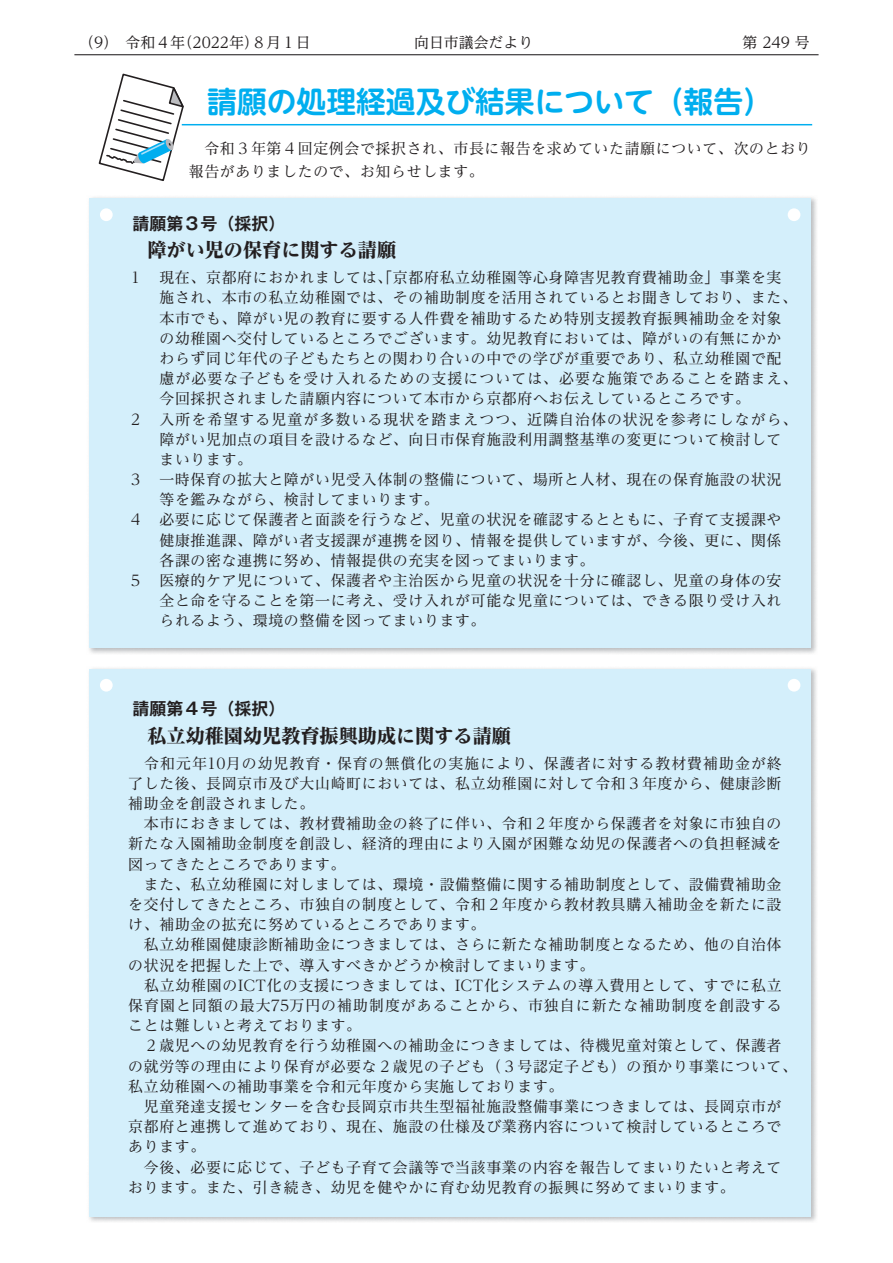
<style>
.page{position:relative;width:893px;height:1263px;background:#fff}
.page>*{position:absolute;margin:0;border:0;box-sizing:border-box;transform-origin:0 0}
.t1{font:700 29.7px "UD Shin M Go Pr 6 N De";color:#00aeef}
.t2{font:800 19.2px "Reim Pr 6";color:#231f20}
.t3{font:700 16.95px "Gothic MB101 Pr 6 N De";color:#231f20}
.t4{font:14.85px/20.2px "Reim Pr 6";letter-spacing:.045em;color:#231f20}
.t5{font:14.85px "Reim Pr 6";letter-spacing:.075em;color:#231f20}
.t6{font:14.85px "UD Reimin Pr 6";color:#231f20}
</style>
<div class="page">
<img style="left:89px;top:668px;width:728px;height:554px">
<div style="left:89px;top:669px;width:722px;height:547px;background:#d4effb"></div>
<div style="left:100px;top:679px;width:13px;height:13px;background:#fff;border-radius:50%"></div>
<div style="left:788px;top:679px;width:12px;height:13px;background:#fff;border-radius:50%"></div>
<img style="left:89px;top:197px;width:728px;height:457px">
<div style="left:89px;top:198px;width:722px;height:450px;background:#d4effb"></div>
<div style="left:100px;top:208px;width:13px;height:13px;background:#fff;border-radius:50%"></div>
<div style="left:788px;top:208px;width:12px;height:13px;background:#fff;border-radius:50%"></div>
<hr style="left:182px;top:124px;width:630px;height:1px;background:#00aeef">
<svg style="left:98px;top:73px;width:88px;height:108px"></svg>
<hr style="left:74px;top:54px;width:745px;height:1px;background:#231f20">
<p class="t6" style="left:79px;top:30px;width:233px">（9）　令和４（年 2022年８）月１日</p>
<p class="t6" style="left:414px;top:30px;width:121px">向日市議会だより</p>
<p class="t6" style="left:743px;top:30px;width:68px">第 249 号</p>
<h1 class="t1" style="left:207px;top:77px;width:567px">請願の処理経過及び結果について（報告(</h1>
<p class="t4" style="left:189px;top:136px;width:624px;line-height:23.4px">　令和３年第４回定例会で採択され、市長に報告を求めていた請願について、次のとおり報告がありましたので、お知らせします。</p>
<p class="t3" style="left:133px;top:209px;width:155px">請願第３号（採択(</p>
<p class="t2" style="left:128px;top:234px;width:269px">　障がい児の保育に関する請願</p>
<p class="t4" style="left:128px;top:267px;width:655px">１　現在、京都府におかれましては、「京都府私立幼稚園等心身障害児教育費補助金」事業を実</p>
<p class="t4" style="left:159px;top:287px;width:639px">施され、本市の私立幼稚園では、その補助制度を活用されているとお聞きしており、また、</p>
<p class="t4" style="left:159px;top:307px;width:623px">本市でも、障がい児の教育に要する人件費を補助するため特別支援教育振興補助金を対象</p>
<p class="t4" style="left:159px;top:328px;width:624px">の幼稚園へ交付しているところでございます。幼児教育においては、障がいの有無にかか</p>
<p class="t4" style="left:159px;top:348px;width:623px">わらず同じ年代の子どもたちとの関わり合いの中での学びが重要であり、私立幼稚園で配</p>
<p class="t5" style="left:159px;top:366px;width:639px">慮が必要な子どもを受け入れるための支援については、必要な施策であることを踏まえ、</p>
<p class="t4" style="left:159px;top:388px;width:592px">今回採択されました請願内容について本市から京都府へお伝えしているところです。</p>
<p class="t5" style="left:128px;top:407px;width:670px">２　入所を希望する児童が多数いる現状を踏まえつつ、近隣自治体の状況を参考にしながら、</p>
<p class="t4" style="left:159px;top:429px;width:623px">障がい児加点の項目を設けるなど、向日市保育施設利用調整基準の変更について検討して</p>
<p class="t4" style="left:159px;top:449px;width:94px">まいります。</p>
<p class="t4" style="left:128px;top:469px;width:655px">３　一時保育の拡大と障がい児受入体制の整備について、場所と人材、現在の保育施設の状況</p>
<p class="t4" style="left:159px;top:489px;width:281px">等を鑑みながら、検討してまいります。</p>
<p class="t4" style="left:128px;top:509px;width:655px">４　必要に応じて保護者と面談を行うなど、児童の状況を確認するとともに、子育て支援課や</p>
<p class="t4" style="left:159px;top:530px;width:624px">健康推進課、障がい者支援課が連携を図り、情報を提供していますが、今後、更に、関係</p>
<p class="t4" style="left:159px;top:550px;width:437px">各課の密な連携に努め、情報提供の充実を図ってまいります。</p>
<p class="t4" style="left:128px;top:570px;width:655px">５　医療的ケア児について、保護者や主治医から児童の状況を十分に確認し、児童の身体の安</p>
<p class="t4" style="left:159px;top:590px;width:624px">全と命を守ることを第一に考え、受け入れが可能な児童については、できる限り受け入れ</p>
<p class="t4" style="left:159px;top:610px;width:328px">られるよう、環境の整備を図ってまいります。</p>
<p class="t3" style="left:133px;top:695px;width:155px">請願第４号（採択(</p>
<p class="t2" style="left:128px;top:719px;width:384px">　私立幼稚園幼児教育振興助成に関する請願</p>
<p class="t4" style="left:128px;top:752px;width:670px">　令和元年10月の幼児教育・保育の無償化の実施により、保護者に対する教材費補助金が終了した後、長岡京市及び大山崎町においては、私立幼稚園に対して令和３年度から、健康診断補助金を創設されました。<br>　本市におきましては、教材費補助金の終了に伴い、令和２年度から保護者を対象に市独自の新たな入園補助金制度を創設し、経済的理由により入園が困難な幼児の保護者への負担軽減を図ってきたところであります。<br>　また、私立幼稚園に対しましては、環境・設備整備に関する補助制度として、設備費補助金を交付してきたところ、市独自の制度として、令和２年度から教材教具購入補助金を新たに設け、補助金の拡充に努めているところであります。<br>　私立幼稚園健康診断補助金につきましては、さらに新たな補助制度となるため、他の自治体の状況を把握した上で、導入すべきかどうか検討してまいります。<br>　私立幼稚園のICT化の支援につきましては、ICT化システムの導入費用として、すでに私立保育園と同額の最大75万円の補助制度があることから、市独自に新たな補助制度を創設することは難しいと考えております。<br>　２歳児への幼児教育を行う幼稚園への補助金につきましては、待機児童対策として、保護者の就労等の理由により保育が必要な２歳児の子ども（３号認定子ども）の預かり事業について、私立幼稚園への補助事業を令和元年度から実施しております。<br>　児童発達支援センターを含む長岡京市共生型福祉施設整備事業につきましては、長岡京市が京都府と連携して進めており、現在、施設の仕様及び業務内容について検討しているところであります。<br>　今後、必要に応じて、子ども子育て会議等で当該事業の内容を報告してまいりたいと考えております。また、引き続き、幼児を健やかに育む幼児教育の振興に努めてまいります。</p>
</div>
